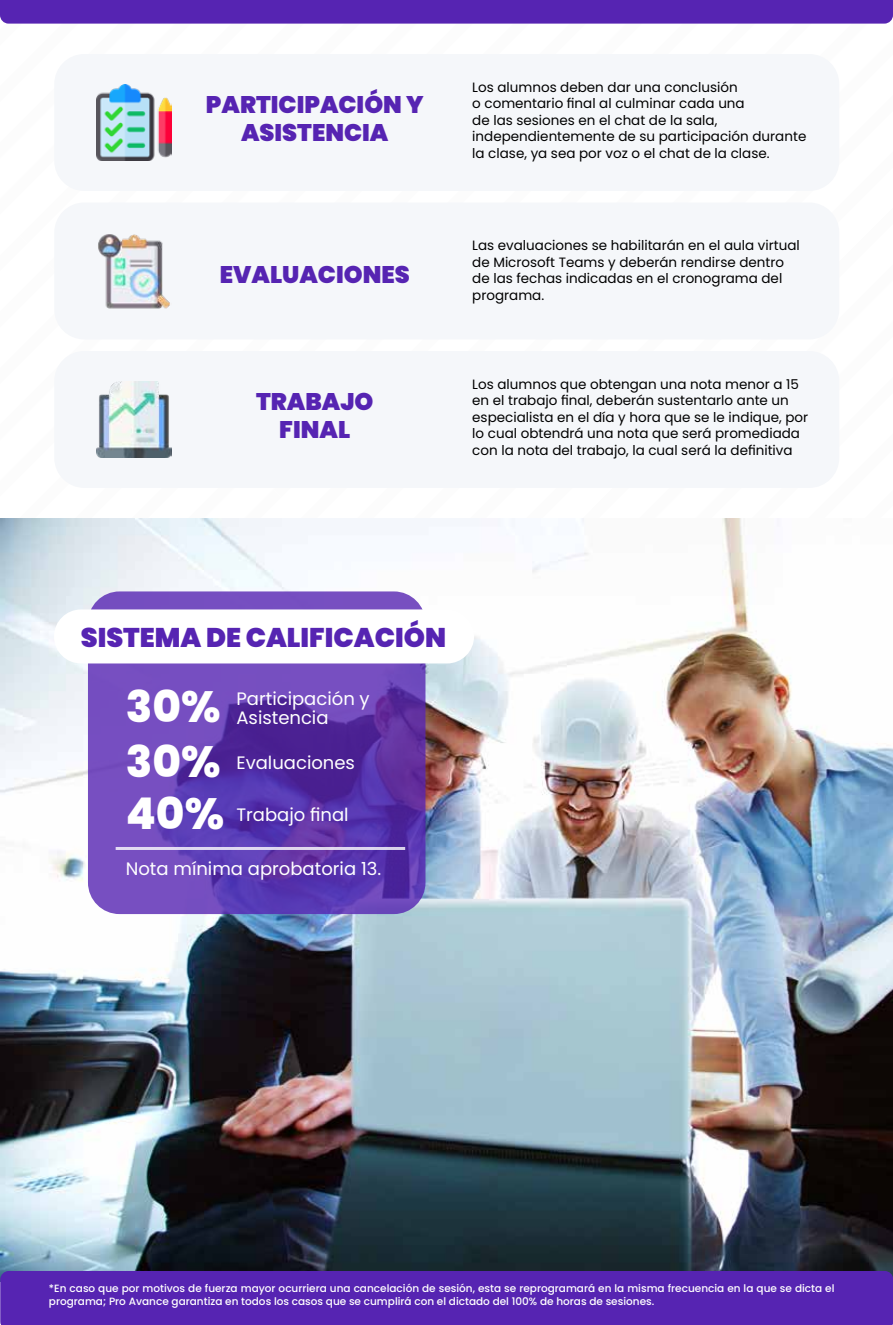
<style>
.page{position:relative;width:893px;height:1325px;background:#fff}
.page>*{position:absolute;margin:0;border:0;box-sizing:border-box;transform-origin:0 0}
.t1{font:800 43.65px/53.6px "Poppins";color:#fff;text-align:justify}
.t2{font:900 27px "Poppins";color:#5624b2}
.t3{font:900 24px/28.8px "Poppins";color:#5624b2;text-align:center}
.t4{font:18px/19.5px "Poppins";color:#fff}
.t5{font:13.5px/16.5px "Poppins";color:#000}
.t6{font:500 10.5px/12.6px "Poppins";color:#fff}
</style>
<div class="page">
<div style="left:54px;top:54px;width:785px;height:137px;background:#f5f7fa;border-radius:30px"></div>
<div style="left:54px;top:202px;width:785px;height:137px;background:#f5f7fa;border-radius:30px"></div>
<div style="left:54px;top:351px;width:785px;height:137px;background:#f5f7fa;border-radius:30px"></div>
<img style="left:0;top:518px;width:893px;height:752px">
<svg style="left:88px;top:591px;width:337px;height:323px;background:#653eb2"></svg>
<div style="left:54px;top:609px;width:420px;height:54px;background:#fff;border-radius:27px"></div>
<hr style="left:116px;top:847px;width:289px;height:3px;background:#fff">
<div style="left:0;top:1270px;width:893px;height:54px;background:#5624b2"></div>
<div style="left:0;top:0;width:893px;height:24px;background:#5624b2"></div>
<img style="left:97px;top:84px;width:75px;height:77px">
<img style="left:98px;top:234px;width:72px;height:75px">
<img style="left:97px;top:381px;width:75px;height:77px">
<h3 class="t3" style="left:206px;top:90px;width:219px">PARTICIPACIÓN Y<br>ASISTENCIA</h3>
<h3 class="t3" style="left:220px;top:260px;width:191px">EVALUACIONES</h3>
<h3 class="t3" style="left:256px;top:387px;width:119px">TRABAJO<br>FINAL</h3>
<p class="t5" style="left:472px;top:79px;width:336px">Los alumnos deben dar una conclusión<br>o comentario final al culminar cada una<br>de las sesiones en el chat de la sala, independientemente de su participación durante la clase, ya sea por voz o el chat de la clase.</p>
<p class="t5" style="left:472px;top:237px;width:329px">Las evaluaciones se habilitarán en el aula virtual de Microsoft Teams y deberán rendirse dentro de las fechas indicadas en el cronograma del programa.</p>
<p class="t5" style="left:472px;top:375px;width:337px">Los alumnos que obtengan una nota menor a 15 en el trabajo final, deberán sustentarlo ante un especialista en el día y hora que se le indique, por lo cual obtendrá una nota que será promediada con la nota del trabajo, la cual será la definitiva</p>
<h2 class="t2" style="left:81px;top:622px;width:367px">SISTEMA DE CALIFICACIÓN</h2>
<h1 class="t1" style="left:126px;top:680px;width:100px">30% 30% 40%</h1>
<h3 class="t4" style="left:236px;top:689px;width:135px">Participación y<br>Asistencia</h3>
<h3 class="t4" style="left:236px;top:753px;width:120px">Evaluaciones</h3>
<h3 class="t4" style="left:236px;top:805px;width:114px">Trabajo final</h3>
<h3 class="t4" style="left:126px;top:859px;width:257px">Nota mínima aprobatoria 13.</h3>
<p class="t6" style="left:49px;top:1282px;width:787px">*En caso que por motivos de fuerza mayor ocurriera una cancelación de sesión, esta se reprogramará en la misma frecuencia en la que se dicta el programa; Pro Avance garantiza en todos los casos que se cumplirá con el dictado del 100% de horas de sesiones.</p>
</div>
